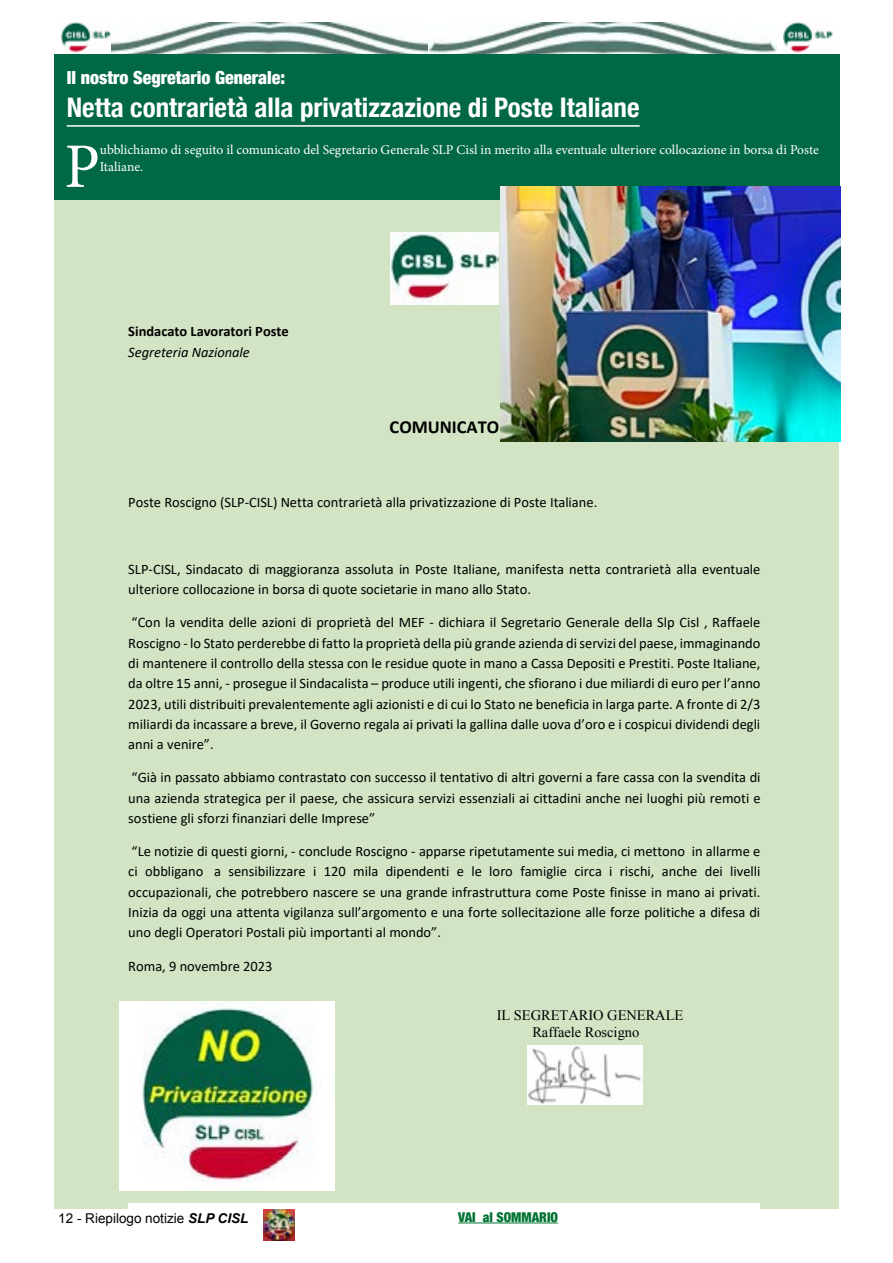
<style>
.page{position:relative;width:893px;height:1263px;background:#fff}
.page>*{position:absolute;margin:0;border:0;box-sizing:border-box;transform-origin:0 0}
.t1{font:63.3px "Minion Pro";color:#fff}
.t2{font:700 condensed 27px "Helvetica Neue";color:#fff}
.t3{font:700 18.45px "Calibri";color:#000}
.t4{font:900 condensed 18px "Helvetica Neue";color:#fff}
.t5{font:14.55px/20.2px "Calibri";color:#000;text-align:justify}
.t6{font:700 14.55px/20.2px "Calibri";color:#000}
.t7{font:14.55px/16.5px "Times New Roman";letter-spacing:-.005em;color:#000;text-align:center}
.t8{font:13.5px/16.2px "Minion Pro";color:#fff}
.t9{font:13.5px "Arial";color:#000}
.t10{font:900 condensed 13.5px "Helvetica Neue";color:#027333}
.s1{font-weight:400;font-style:italic}
.s2{font-weight:700;font-style:italic}
</style>
<div class="page">
<img style="left:110px;top:22px;width:319px;height:32px">
<img style="left:61px;top:22px;width:49px;height:31px">
<img style="left:783px;top:22px;width:49px;height:31px">
<img style="left:429px;top:22px;width:348px;height:32px">
<img style="left:263px;top:1209px;width:32px;height:32px">
<hr style="left:458px;top:1222px;width:100px;height:1px;background:#027333">
<div style="left:54px;top:54px;width:785px;height:147px;background:#006944"></div>
<hr style="left:67px;top:125px;width:573px;height:2px;background:#fff">
<div style="left:54px;top:201px;width:785px;height:1008px;background:#d2e4c4"></div>
<img style="left:390px;top:232px;width:108px;height:72px">
<div style="left:128px;top:1203px;width:632px;height:6px;background:#fff"></div>
<img style="left:527px;top:1045px;width:116px;height:59px">
<img style="left:500px;top:186px;width:341px;height:255px">
<img style="left:119px;top:1001px;width:216px;height:189px">
<p class="t4" style="left:67px;top:63px;width:220px">Il nostro Segretario Generale:</p>
<p class="t2" style="left:67px;top:85px;width:574px">Netta contrarietà alla privatizzazione di Poste Italiane</p>
<p class="t1" style="left:64px;top:124px;width:37px">P</p>
<p class="t8" style="left:100px;top:142px;width:720px">ubblichiamo di seguito il comunicato del Segretario Generale SLP Cisl in merito alla eventuale ulteriore collocazione in borsa di Poste<br>Italiane.</p>
<p class="t6" style="left:128px;top:321px;width:162px">Sindacato Lavoratori Poste<br><span class="s1">Segreteria Nazionale</span></p>
<p class="t3" style="left:390px;top:414px;width:111px">COMUNICATO</p>
<p class="t5" style="left:128px;top:492px;width:470px">Poste Roscigno (SLP-CISL) Netta contrarietà alla privatizzazione di Poste Italiane.</p>
<p class="t5" style="left:128px;top:558px;width:634px">SLP-CISL, Sindacato di maggioranza assoluta in Poste Italiane, manifesta netta contrarietà alla eventuale ulteriore collocazione in borsa di quote societarie in mano allo Stato.</p>
<p class="t5" style="left:128px;top:612px;width:634px">“Con la vendita delle azioni di proprietà del MEF - dichiara il Segretario Generale della Slp Cisl , Raffaele Roscigno - lo Stato perderebbe di fatto la proprietà della più grande azienda di servizi del paese, immaginando di mantenere il controllo della stessa con le residue quote in mano a Cassa Depositi e Prestiti. Poste Italiane, da oltre 15 anni, - prosegue il Sindacalista – produce utili ingenti, che sfiorano i due miliardi di euro per l’anno 2023, utili distribuiti prevalentemente agli azionisti e di cui lo Stato ne beneficia in larga parte. A fronte di 2/3 miliardi da incassare a breve, il Governo regala ai privati la gallina dalle uova d’oro e i cospicui dividendi degli anni a venire”.</p>
<p class="t5" style="left:128px;top:767px;width:634px">“Già in passato abbiamo contrastato con successo il tentativo di altri governi a fare cassa con la svendita di una azienda strategica per il paese, che assicura servizi essenziali ai cittadini anche nei luoghi più remoti e sostiene gli sforzi finanziari delle Imprese”</p>
<p class="t5" style="left:128px;top:841px;width:634px">“Le notizie di questi giorni, - conclude Roscigno - apparse ripetutamente sui media, ci mettono in allarme e ci obbligano a sensibilizzare i 120 mila dipendenti e le loro famiglie circa i rischi, anche dei livelli occupazionali, che potrebbero nascere se una grande infrastruttura come Poste finisse in mano ai privati.<br>Inizia da oggi una attenta vigilanza sull’argomento e una forte sollecitazione alle forze politiche a difesa di uno degli Operatori Postali più importanti al mondo”.</p>
<p class="t5" style="left:128px;top:955px;width:146px">Roma, 9 novembre 2023</p>
<p class="t7" style="left:497px;top:1007px;width:188px">IL SEGRETARIO GENERALE<br>Raffaele Roscigno</p>
<p class="t9" style="left:58px;top:1209px;width:192px">12 - Riepilogo notizie <span class="s2">SLP CISL</span></p>
<p class="t10" style="left:458px;top:1206px;width:101px">VAI al SOMMARIO</p>
</div>
